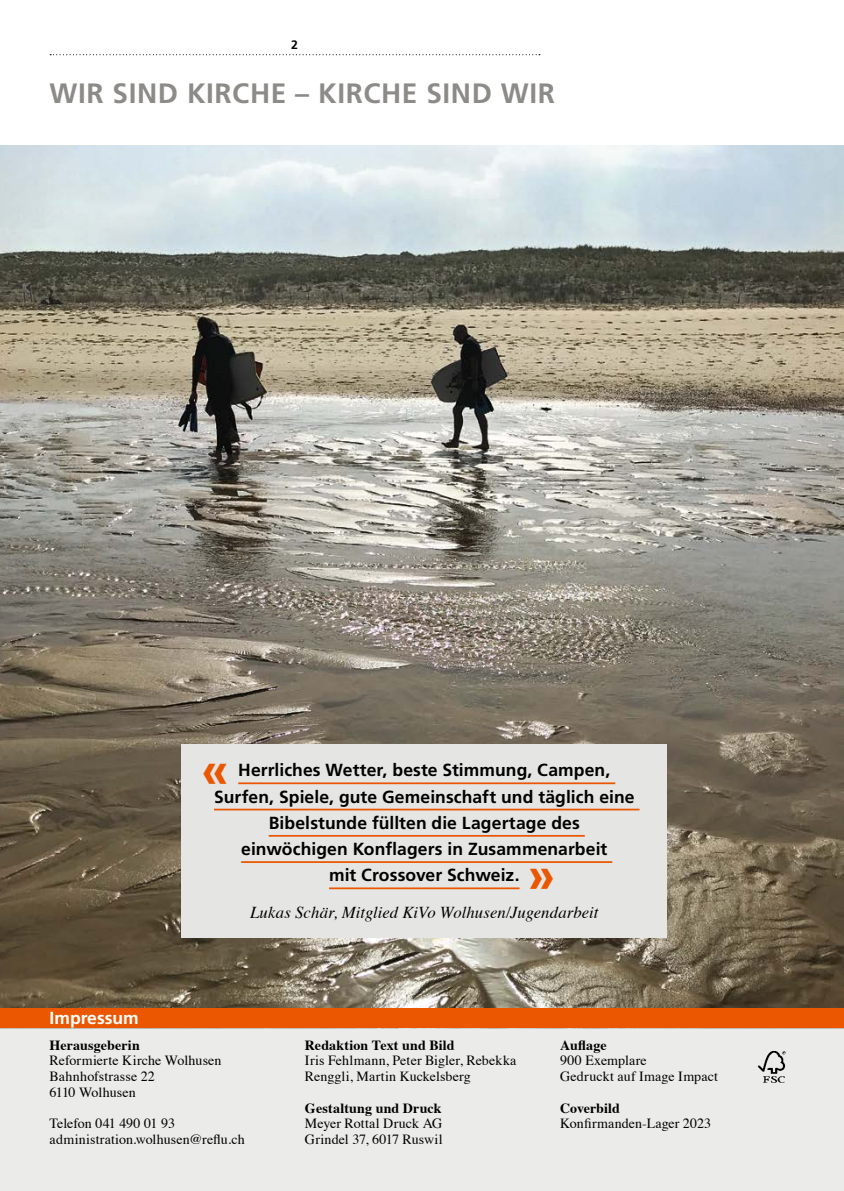
<style>
.page{position:relative;width:844px;height:1191px;background:#fff}
.page>*{position:absolute;margin:0;border:0;box-sizing:border-box;transform-origin:0 0}
.aussagen_boxtext{font:700 49px "Frutiger LT Std";color:#ea5700}
.rubriktitel{font:700 28px "Frutiger LT Std";letter-spacing:.02em;color:#8c8b88}
.aussagen_boxtext-2{font:700 17.5px/26.2px "Frutiger LT Std";letter-spacing:.005em;color:#000;text-align:center}
.t1{font:700 17.5px "Frutiger LT Std";color:#fff}
.legende{font:italic 16.62px "Times";letter-spacing:.005em;color:#000}
.impressum{font:14px/15.8px "Times";letter-spacing:.005em;color:#000}
.impressum-2{font:700 14px "Times";letter-spacing:.005em;color:#000}
.Lauftext{font:700 12.25px "Frutiger LT Std";color:#000}
</style>
<div class="page">
<svg style="left:50px;top:54px;width:490px;height:1px"></svg>
<img style="left:0;top:146px;width:843px;height:862px">
<div style="left:0;top:1008px;width:843px;height:183px;background:#e5e5e4"></div>
<div style="left:0;top:1008px;width:843px;height:20px;background:#ea5700"></div>
<img style="left:757px;top:1051px;width:29px;height:32px">
<div style="left:182px;top:744px;width:484px;height:194px;background:#e5e5e4"></div>
<hr style="left:238px;top:782px;width:377px;height:2px;background:#ea5700">
<hr style="left:214px;top:808px;width:425px;height:2px;background:#ea5700">
<hr style="left:269px;top:835px;width:315px;height:1px;background:#ea5700">
<hr style="left:241px;top:861px;width:371px;height:2px;background:#ea5700">
<hr style="left:329px;top:887px;width:190px;height:2px;background:#ea5700">
<p class="Lauftext" style="left:291px;top:38px;width:8px">2</p>
<p class="rubriktitel" style="left:50px;top:77px;width:506px">WIR SIND KIRCHE – KIRCHE SIND WIR</p>
<p class="aussagen_boxtext-2" style="left:214px;top:757px;width:422px">Herrliches Wetter, beste Stimmung, Campen, Surfen, Spiele, gute Gemeinschaft und täglich eine Bibelstunde füllten die Lagertage des einwöchigen Konflagers in Zusammenarbeit<br>mit Crossover Schweiz.</p>
<p class="legende" style="left:250px;top:898px;width:350px">Lukas Schär, Mitglied KiVo Wolhusen/Jugendarbeit</p>
<p class="aussagen_boxtext" style="left:201px;top:741px;width:29px">«</p>
<p class="aussagen_boxtext" style="left:528px;top:846px;width:29px">»</p>
<p class="t1" style="left:50px;top:1007px;width:91px">Impressum</p>
<p class="impressum-2" style="left:50px;top:1031px;width:92px">Herausgeberin</p>
<p class="impressum" style="left:50px;top:1051px;width:173px">Reformierte Kirche Wolhusen</p>
<p class="impressum" style="left:50px;top:1067px;width:107px">Bahnhofstrasse 22</p>
<p class="impressum" style="left:50px;top:1083px;width:88px">6110 Wolhusen</p>
<p class="impressum" style="left:50px;top:1114px;width:127px">Telefon 041 490 01 93</p>
<p class="impressum" style="left:50px;top:1130px;width:196px">administration.wolhusen@reflu.ch</p>
<p class="impressum-2" style="left:305px;top:1031px;width:151px">Redaktion Text und Bild</p>
<p class="impressum" style="left:305px;top:1051px;width:213px">Iris Fehlmann, Peter Bigler, Rebekka<br>Renggli, Martin Kuckelsberg</p>
<p class="impressum-2" style="left:305px;top:1094px;width:138px">Gestaltung und Druck</p>
<p class="impressum" style="left:305px;top:1114px;width:139px">Meyer Rottal Druck AG</p>
<p class="impressum" style="left:305px;top:1130px;width:139px">Grindel 37, 6017 Ruswil</p>
<p class="impressum-2" style="left:560px;top:1031px;width:48px">Auflage</p>
<p class="impressum" style="left:560px;top:1051px;width:88px">900 Exemplare</p>
<p class="impressum" style="left:560px;top:1067px;width:159px">Gedruckt auf Image Impact</p>
<p class="impressum-2" style="left:560px;top:1094px;width:61px">Coverbild</p>
<p class="impressum" style="left:560px;top:1114px;width:152px">Konfirmanden-Lager 2023</p>
</div>
